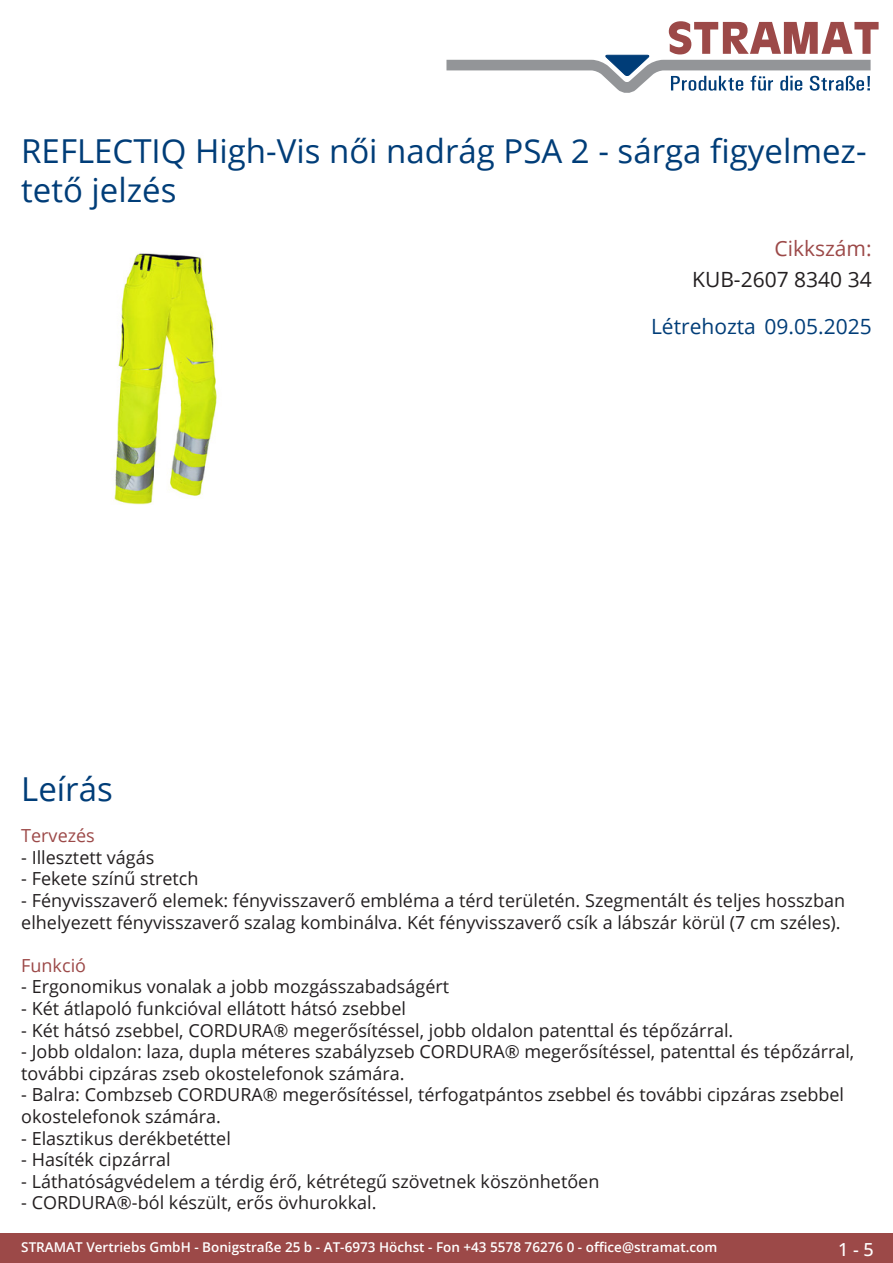
<style>
.page{position:relative;width:893px;height:1263px;background:#fff}
.page>*{position:absolute;margin:0;border:0;box-sizing:border-box;transform-origin:0 0}
.Produkttitel{font:33px/39.6px "Open Sans";color:#003d78}
.Erstellungsdatum{font:21px "Open Sans";color:#003d78}
.TechDaten_Inhalt{font:21px "Open Sans";color:#231f20}
.TechDaten_Überschrif{font:21px "Open Sans";color:#9c4948}
.Beschreibung_Text{font:18px/21.6px "Open Sans";color:#231f20}
.Beschreibung_Text-2{font:18px "Open Sans";color:#9c4948}
.t1{font:500 18px "Open Sans";color:#fff}
.t2{font:600 13.5px "Open Sans";color:#fff}
</style>
<div class="page">
<div style="left:0;top:1233px;width:893px;height:30px;background:#9c4948"></div>
<svg style="left:446px;top:21px;width:433px;height:72px"></svg>
<img style="left:114px;top:253px;width:103px;height:252px">
<p class="Produkttitel" style="left:21px;top:130px;width:844px">REFLECTIQ High-Vis női nadrág PSA 2 - sárga figyelmez&shy;tető jelzés</p>
<p class="TechDaten_Überschrif" style="left:774px;top:234px;width:99px">Cikkszám:</p>
<p class="TechDaten_Inhalt" style="left:692px;top:265px;width:181px">KUB-2607 8340 34</p>
<p class="Erstellungsdatum" style="left:651px;top:312px;width:222px">Létrehozta 09.05.2025</p>
<p class="Produkttitel" style="left:21px;top:768px;width:93px">Leírás</p>
<p class="Beschreibung_Text-2" style="left:21px;top:823px;width:75px">Tervezés</p>
<p class="Beschreibung_Text" style="left:21px;top:846px;width:135px">- Illesztett vágás</p>
<p class="Beschreibung_Text" style="left:21px;top:867px;width:179px">- Fekete színű stretch</p>
<p class="Beschreibung_Text" style="left:21px;top:889px;width:825px">- Fényvisszaverő elemek: fényvisszaverő embléma a térd területén. Szegmentált és teljes hosszban elhelyezett fényvisszaverő szalag kombinálva. Két fényvisszaverő csík a lábszár körül (7 cm széles).</p>
<p class="Beschreibung_Text-2" style="left:21px;top:953px;width:66px">Funkció</p>
<p class="Beschreibung_Text" style="left:21px;top:975px;width:429px">- Ergonomikus vonalak a jobb mozgásszabadságért</p>
<p class="Beschreibung_Text" style="left:21px;top:997px;width:386px">- Két átlapoló funkcióval ellátott hátsó zsebbel</p>
<p class="Beschreibung_Text" style="left:21px;top:1019px;width:714px">- Két hátsó zsebbel, CORDURA® megerősítéssel, jobb oldalon patenttal és tépőzárral.</p>
<p class="Beschreibung_Text" style="left:21px;top:1040px;width:835px">- Jobb oldalon: laza, dupla méteres szabályzseb CORDURA® megerősítéssel, patenttal és tépőzárral, további cipzáras zseb okostelefonok számára.</p>
<p class="Beschreibung_Text" style="left:21px;top:1083px;width:824px">- Balra: Combzseb CORDURA® megerősítéssel, térfogatpántos zsebbel és további cipzáras zsebbel okostelefonok számára.</p>
<p class="Beschreibung_Text" style="left:21px;top:1127px;width:211px">- Elasztikus derékbetéttel</p>
<p class="Beschreibung_Text" style="left:21px;top:1148px;width:151px">- Hasíték cipzárral</p>
<p class="Beschreibung_Text" style="left:21px;top:1170px;width:580px">- Láthatóságvédelem a térdig érő, kétrétegű szövetnek köszönhetően</p>
<p class="Beschreibung_Text" style="left:21px;top:1191px;width:357px">- CORDURA®-ból készült, erős övhurokkal.</p>
<p class="t2" style="left:21px;top:1238px;width:698px">STRAMAT Vertriebs GmbH - Bonigstraße 25 b - AT-6973 Höchst - Fon +43 5578 76276 0 - office@stramat.com</p>
<p class="t1" style="left:838px;top:1237px;width:37px">1 - 5</p>
</div>
